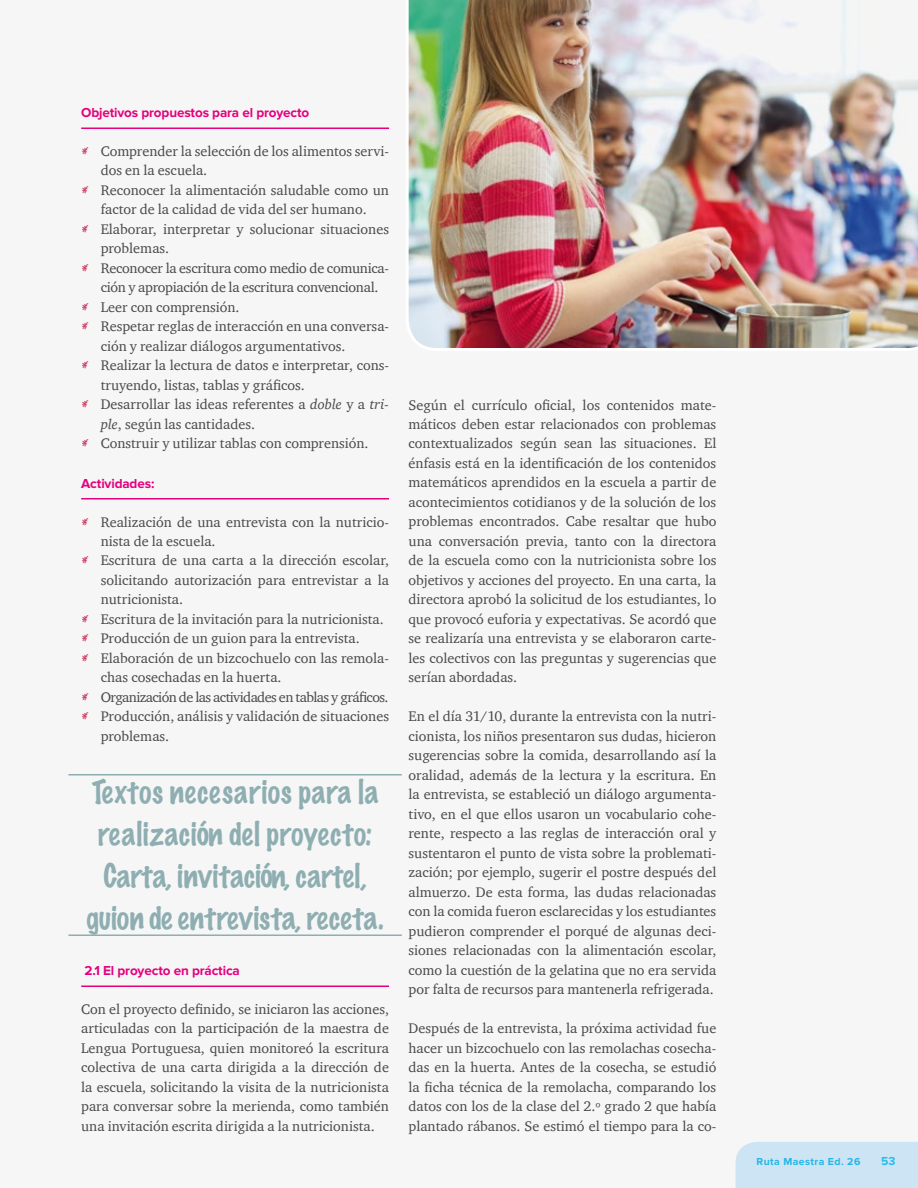
<style>
.page{position:relative;width:918px;height:1188px;background:#f6f6f6}
.page>*{position:absolute;margin:0;border:0;box-sizing:border-box;transform-origin:0 0}
.t1{font:100 30px/42px "Marker Felt";letter-spacing:.01em;color:#8eaeb2;text-align:center}
.t2{font:14.25px/19.5px "Charter ITC";color:#494948;text-align:justify}
.t3{font:14.25px "Charter ITC";letter-spacing:-.02em;color:#494948}
.t4{font:14.25px "Charter ITC";letter-spacing:-.04em;color:#494948}
.t5{font:700 13.5px "Proxima Nova";letter-spacing:-.01em;color:#e5007d}
.t6{font:700 12px "Proxima Nova";color:#27bdef}
.t7{font:700 10.5px "Proxima Nova";letter-spacing:.04em;color:#27bdef}
.s1{font-family:"Felt Tip Woman";color:#ce4266}
.s2{font-style:italic}
</style>
<div class="page">
<hr style="left:81px;top:128px;width:308px;height:1px;background:#e5007d">
<hr style="left:81px;top:498px;width:308px;height:2px;background:#e5007d">
<hr style="left:68px;top:774px;width:334px;height:2px;background:#8eaeb2">
<hr style="left:68px;top:934px;width:334px;height:2px;background:#8eaeb2">
<hr style="left:81px;top:986px;width:308px;height:1px;background:#e5007d">
<div style="left:736px;top:1142px;width:182px;height:46px;background:#cce4f3"></div>
<img style="left:408px;top:0;width:510px;height:348px">
<p class="t5" style="left:81px;top:105px;width:230px">Objetivos propuestos para el proyecto</p>
<p class="t2" style="left:81px;top:141px;width:309px"><span class="s1">*</span> Comprender la selección de los alimentos servi-</p>
<p class="t2" style="left:101px;top:161px;width:108px">dos en la escuela.</p>
<p class="t2" style="left:81px;top:180px;width:309px"><span class="s1">*</span> Reconocer la alimentación saludable como un</p>
<p class="t2" style="left:101px;top:200px;width:267px">factor de la calidad de vida del ser humano.</p>
<p class="t2" style="left:81px;top:219px;width:309px"><span class="s1">*</span> Elaborar, interpretar y solucionar situaciones</p>
<p class="t2" style="left:101px;top:239px;width:70px">problemas.</p>
<p class="t3" style="left:81px;top:259px;width:309px"><span class="s1">*</span> Reconocer la escritura como medio de comunica-</p>
<p class="t3" style="left:101px;top:279px;width:279px">ción y apropiación de la escritura convencional.</p>
<p class="t2" style="left:81px;top:297px;width:160px"><span class="s1">*</span> Leer con comprensión.</p>
<p class="t2" style="left:81px;top:316px;width:309px"><span class="s1">*</span> Respetar reglas de interacción en una conversa-</p>
<p class="t2" style="left:101px;top:336px;width:246px">ción y realizar diálogos argumentativos.</p>
<p class="t2" style="left:81px;top:355px;width:309px"><span class="s1">*</span> Realizar la lectura de datos e interpretar, cons-</p>
<p class="t2" style="left:101px;top:375px;width:206px">truyendo, listas, tablas y gráficos.</p>
<p class="t2" style="left:81px;top:394px;width:309px"><span class="s1">*</span> Desarrollar las ideas referentes a <span class="s2">doble</span> y a <span class="s2">tri-</span></p>
<p class="t2" style="left:101px;top:414px;width:156px"><span class="s2">ple</span>, según las cantidades.</p>
<p class="t2" style="left:81px;top:433px;width:289px"><span class="s1">*</span> Construir y utilizar tablas con comprensión.</p>
<p class="t5" style="left:81px;top:475px;width:75px">Actividades:</p>
<p class="t2" style="left:81px;top:512px;width:309px"><span class="s1">*</span> Realización de una entrevista con la nutricio-</p>
<p class="t2" style="left:101px;top:531px;width:116px">nista de la escuela.</p>
<p class="t2" style="left:81px;top:551px;width:309px"><span class="s1">*</span> Escritura de una carta a la dirección escolar,</p>
<p class="t2" style="left:101px;top:570px;width:290px">solicitando autorización para entrevistar a la</p>
<p class="t2" style="left:101px;top:590px;width:84px">nutricionista.</p>
<p class="t2" style="left:81px;top:609px;width:304px"><span class="s1">*</span> Escritura de la invitación para la nutricionista.</p>
<p class="t2" style="left:81px;top:629px;width:280px"><span class="s1">*</span> Producción de un guion para la entrevista.</p>
<p class="t2" style="left:81px;top:648px;width:309px"><span class="s1">*</span> Elaboración de un bizcochuelo con las remola-</p>
<p class="t2" style="left:101px;top:668px;width:182px">chas cosechadas en la huerta.</p>
<p class="t4" style="left:81px;top:688px;width:309px"><span class="s1">*</span> Organización de las actividades en tablas y gráficos.</p>
<p class="t2" style="left:81px;top:706px;width:309px"><span class="s1">*</span> Producción, análisis y validación de situaciones</p>
<p class="t2" style="left:101px;top:726px;width:70px">problemas.</p>
<p class="t1" style="left:86px;top:770px;width:299px">Textos necesarios para la realización del proyecto:<br>Carta, invitación, cartel, guion de entrevista, receta.</p>
<p class="t5" style="left:85px;top:963px;width:157px">2.1 El proyecto en práctica</p>
<p class="t2" style="left:81px;top:999px;width:309px">Con el proyecto definido, se iniciaron las acciones, articuladas con la participación de la maestra de Lengua Portuguesa, quien monitoreó la escritura colectiva de una carta dirigida a la dirección de la escuela, solicitando la visita de la nutricionista para conversar sobre la merienda, como también una invitación escrita dirigida a la nutricionista.</p>
<p class="t2" style="left:409px;top:395px;width:309px">Según el currículo oficial, los contenidos mate&shy;máticos deben estar relacionados con problemas contextualizados según sean las situaciones. El énfasis está en la identificación de los contenidos matemáticos aprendidos en la escuela a partir de acontecimientos cotidianos y de la solución de los problemas encontrados. Cabe resaltar que hubo una conversación previa, tanto con la directora de la escuela como con la nutricionista sobre los objetivos y acciones del proyecto. En una carta, la directora aprobó la solicitud de los estudiantes, lo que provocó euforia y expectativas. Se acordó que se realizaría una entrevista y se elaboraron carte&shy;les colectivos con las preguntas y sugerencias que serían abordadas.</p>
<p class="t2" style="left:409px;top:706px;width:309px">En el día 31/10, durante la entrevista con la nutri&shy;cionista, los niños presentaron sus dudas, hicieron sugerencias sobre la comida, desarrollando así la oralidad, además de la lectura y la escritura. En la entrevista, se estableció un diálogo argumenta&shy;tivo, en el que ellos usaron un vocabulario cohe&shy;rente, respecto a las reglas de interacción oral y sustentaron el punto de vista sobre la problemati&shy;zación; por ejemplo, sugerir el postre después del almuerzo. De esta forma, las dudas relacionadas con la comida fueron esclarecidas y los estudiantes pudieron comprender el porqué de algunas deci&shy;siones relacionadas con la alimentación escolar, como la cuestión de la gelatina que no era servida por falta de recursos para mantenerla refrigerada.</p>
<p class="t2" style="left:409px;top:1018px;width:309px">Después de la entrevista, la próxima actividad fue hacer un bizcochuelo con las remolachas cosecha&shy;das en la huerta. Antes de la cosecha, se estudió la ficha técnica de la remolacha, comparando los datos con los de la clase del 2.º grado 2 que había plantado rábanos. Se estimó el tiempo para la co-</p>
<p class="t7" style="left:757px;top:1156px;width:105px">Ruta Maestra Ed. 26</p>
<p class="t6" style="left:881px;top:1154px;width:16px">53</p>
</div>
